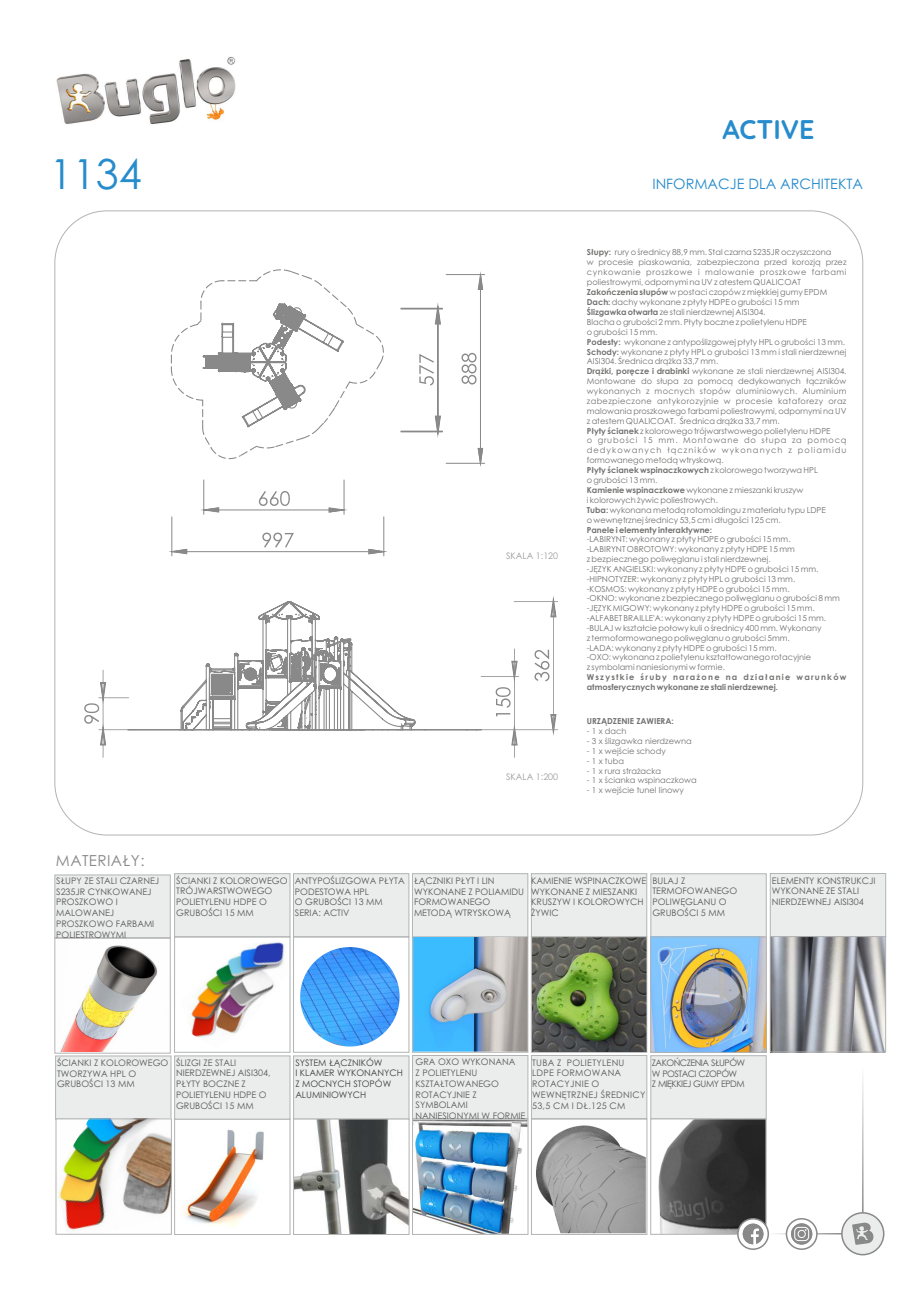
<style>
.page{position:relative;width:920px;height:1290px;background:#fff}
.page>*{position:absolute;margin:0;border:0;box-sizing:border-box;transform-origin:0 0}
.t1{font:41.4px "Century Gothic";color:#278ccc}
.t2{font:700 27px "Quicksand";color:#278ccc}
.t3{font:15.15px "Century Gothic";letter-spacing:.03em;color:#898989}
.t4{font:14.4px "Century Gothic";color:#278ccc}
.t5{font:9px/10.6px "Century Gothic";color:#5b5b5b}
.t6{font:9px/10.6px "Century Gothic";letter-spacing:.03em;color:#5b5b5b}
.t7{font:9px/10.6px "Century Gothic";color:#434242}
.t8{font:9px/10.6px "Century Gothic";letter-spacing:-.06em;color:#5b5b5b}
.t9{font:9px "Century Gothic";color:#9d9e9e}
.t10{font:8.25px/9.9px "Century Gothic";color:#727271}
.t11{font:700 8.25px/10.1px "Century Gothic";color:#727271}
.s1{font-weight:700}
</style>
<div class="page">
<img style="left:658px;top:1120px;width:107px;height:113px">
<div style="left:650px;top:1118px;width:117px;height:117px;border:1px solid #b2b3b3"></div>
<hr style="left:768px;top:1233px;width:74px;height:1px;background:#898989">
<img style="left:56px;top:57px;width:180px;height:67px">
<div style="left:841px;top:1212px;width:43px;height:43px;background:#ebecec;border:2px solid #898989;border-radius:50%"></div>
<svg style="left:852px;top:1222px;width:22px;height:23px"></svg>
<svg style="left:737px;top:1218px;width:32px;height:32px"></svg>
<svg style="left:786px;top:1218px;width:32px;height:32px"></svg>
<div style="left:174px;top:1119px;width:116px;height:116px;border:1px solid #b2b3b3"></div>
<div style="left:174px;top:936px;width:116px;height:117px;border:1px solid #b2b3b3"></div>
<div style="left:293px;top:936px;width:116px;height:117px;border:1px solid #b2b3b3"></div>
<img style="left:295px;top:1121px;width:112px;height:112px">
<div style="left:293px;top:1119px;width:116px;height:116px;border:1px solid #b2b3b3"></div>
<div style="left:412px;top:936px;width:116px;height:117px;border:1px solid #b2b3b3"></div>
<img style="left:414px;top:1120px;width:112px;height:113px">
<div style="left:412px;top:1118px;width:116px;height:117px;border:1px solid #b2b3b3"></div>
<svg style="left:55px;top:1055px;width:712px;height:65px"></svg>
<img style="left:536px;top:1125px;width:109px;height:108px">
<div style="left:531px;top:1118px;width:116px;height:117px;border:1px solid #b2b3b3"></div>
<div style="left:531px;top:936px;width:116px;height:117px;border:1px solid #b2b3b3"></div>
<img style="left:772px;top:939px;width:112px;height:111px">
<div style="left:770px;top:936px;width:116px;height:116px;border:1px solid #b2b3b3"></div>
<img style="left:58px;top:1120px;width:112px;height:111px">
<div style="left:56px;top:1118px;width:116px;height:117px;border:1px solid #b2b3b3"></div>
<img style="left:183px;top:1130px;width:81px;height:97px">
<img style="left:300px;top:947px;width:100px;height:99px;border-radius:50%">
<img style="left:190px;top:942px;width:95px;height:97px">
<img style="left:413px;top:939px;width:115px;height:112px">
<svg style="left:743px;top:1223px;width:20px;height:21px"></svg>
<svg style="left:791px;top:1223px;width:21px;height:21px"></svg>
<svg style="left:794px;top:1227px;width:15px;height:14px"></svg>
<hr style="left:862px;top:1065px;width:1px;height:148px;background:#898989">
<img style="left:532px;top:939px;width:114px;height:113px">
<hr style="left:203px;top:480px;width:1px;height:34px;background:#898989">
<hr style="left:344px;top:480px;width:1px;height:34px;background:#898989">
<hr style="left:171px;top:517px;width:1px;height:39px;background:#898989">
<hr style="left:383px;top:517px;width:1px;height:39px;background:#898989">
<hr style="left:446px;top:274px;width:39px;height:1px;background:#898989">
<hr style="left:446px;top:463px;width:39px;height:1px;background:#898989">
<svg style="left:171px;top:491px;width:214px;height:64px"></svg>
<svg style="left:401px;top:304px;width:42px;height:133px"></svg>
<svg style="left:462px;top:275px;width:21px;height:189px"></svg>
<svg style="left:170px;top:269px;width:214px;height:191px"></svg>
<svg style="left:84px;top:703px;width:14px;height:21px"></svg>
<svg style="left:101px;top:601px;width:455px;height:144px"></svg>
<svg style="left:127px;top:601px;width:355px;height:130px"></svg>
<img style="left:652px;top:939px;width:113px;height:112px">
<div style="left:650px;top:936px;width:117px;height:117px;border:1px solid #b2b3b3"></div>
<svg style="left:54px;top:873px;width:832px;height:66px"></svg>
<img style="left:60px;top:945px;width:97px;height:106px">
<div style="left:54px;top:937px;width:117px;height:116px;border:1px solid #b2b3b3"></div>
<h1 class="t1" style="left:50px;top:158px;width:93px">1134</h1>
<p class="t9" style="left:506px;top:552px;width:54px">SKALA 1:120</p>
<p class="t9" style="left:506px;top:774px;width:54px">SKALA 1:200</p>
<h2 class="t2" style="left:722px;top:112px;width:94px">ACTIVE</h2>
<h3 class="t4" style="left:652px;top:178px;width:212px">INFORMACJE DLA ARCHITEKTA</h3>
<p class="t10" style="left:587px;top:248px;width:261px"><span class="s1">Słupy:</span> rury o średnicy 88,9 mm. Stal czarna S235JR oczyszczona<br>w procesie piaskowania, zabezpieczona przed korozją przez cynkowanie proszkowe i malowanie proszkowe farbami poliestrowymi, odpornymi na UV z atestem QUALICOAT <span class="s1">Zakończenia słupów</span> w postaci czopów z miękkiej gumy EPDM <span class="s1">Dach:</span> dachy wykonane z płyty HDPE o grubości 15 mm<br><span class="s1">Ślizgawka otwarta</span> ze stali nierdzewnej AISI304.<br>Blacha o grubości 2 mm. Płyty boczne z polietylenu HDPE<br>o grubości 15 mm.<br><span class="s1">Podesty:</span> wykonane z antypoślizgowej płyty HPL o grubości 13 mm.<br><span class="s1">Schody:</span> wykonane z płyty HPL o grubości 13 mm i stali nierdzewnej AISI304. Średnica drążka 33,7 mm.<br><span class="s1">Drążki, poręcze i drabinki</span> wykonane ze stali nierdzewnej AISI304.<br>Montowane do słupa za pomocą dedykowanych łączników wykonanych z mocnych stopów aluminiowych. Aluminium zabezpieczone antykorozyjnie w procesie kataforezy oraz malowania proszkowego farbami poliestrowymi, odpornymi na UV z atestem QUALICOAT. Średnica drążka 33,7 mm.<br><span class="s1">Płyty ścianek</span> z kolorowego trójwarstwowego polietylenu HDPE<br>o grubości 15 mm. Montowane do słupa za pomocą dedykowanych łączników wykonanych z poliamidu formowanego metodą wtryskową.<br><span class="s1">Płyty ścianek wspinaczkowych</span> z kolorowego tworzywa HPL<br>o grubości 13 mm.<br><span class="s1">Kamienie wspinaczkowe</span> wykonane z mieszanki kruszyw<br>i kolorowych żywic poliestrowych.<br><span class="s1">Tuba:</span> wykonana metodą rotomoldingu z materiału typu LDPE<br>o wewnętrznej średnicy 53,5 cm i długości 125 cm.</p>
<p class="t11" style="left:587px;top:525px;width:127px">Panele i elementy interaktywne:</p>
<p class="t10" style="left:587px;top:535px;width:255px">-LABIRYNT: wykonany z płyty HDPE o grubości 15 mm.<br>-LABIRYNT OBROTOWY: wykonany z płyty HDPE 15 mm<br>z bezpiecznego poliwęglanu i stali nierdzewnej.<br>-JĘZYK ANGIELSKI: wykonany z płyty HDPE o grubości 15 mm. -HIPNOTYZER: wykonany z płyty HPL o grubości 13 mm.<br>-KOSMOS: wykonany z płyty HDPE o grubości 15 mm.<br>-OKNO: wykonane z bezpiecznego poliwęglanu o grubości 8 mm -JĘZYK MIGOWY: wykonany z płyty HDPE o grubości 15 mm. -ALFABET BRAILLE'A: wykonany z płyty HDPE o grubości 15 mm. -BULAJ w kształcie połowy kuli o średnicy 400 mm. Wykonany<br>z termoformowanego poliwęglanu o grubości 5mm.<br>-LADA: wykonany z płyty HDPE o grubości 15 mm.<br>-OXO: wykonana z polietylenu kształtowanego rotacyjnie<br>z symbolami naniesionymi w formie.</p>
<p class="t11" style="left:587px;top:673px;width:261px">Wszystkie śruby narażone na działanie warunków atmosferycznych wykonane ze stali nierdzewnej.</p>
<p class="t11" style="left:587px;top:717px;width:88px">URZĄDZENIE ZAWIERA:</p>
<p class="t10" style="left:587px;top:727px;width:41px">- 1 x dach</p>
<p class="t10" style="left:587px;top:737px;width:106px">- 3 x ślizgawka nierdzewna</p>
<p class="t10" style="left:587px;top:747px;width:80px">- 1 x wejście schody</p>
<p class="t10" style="left:587px;top:756px;width:39px">- 1 x tuba</p>
<p class="t10" style="left:587px;top:766px;width:76px">- 1 x rura strażacka</p>
<p class="t10" style="left:587px;top:776px;width:111px">- 1 x ścianka wspinaczkowa</p>
<p class="t10" style="left:587px;top:786px;width:99px">- 1 x wejście tunel linowy</p>
<h3 class="t3" style="left:56px;top:855px;width:90px">MATERIAŁY:</h3>
<p class="t5" style="left:56px;top:876px;width:105px">SŁUPY ZE STALI CZARNEJ<br>S235JR CYNKOWANEJ<br>PROSZKOWO I<br>MALOWANEJ<br>PROSZKOWO FARBAMI<br>POLIESTROWYMI</p>
<p class="t5" style="left:772px;top:876px;width:105px">ELEMENTY KONSTRUKCJI<br>WYKONANE ZE STALI<br>NIERDZEWNEJ AISI304</p>
<p class="t5" style="left:176px;top:876px;width:113px">ŚCIANKI Z KOLOROWEGO<br>TRÓJWARSTWOWEGO<br>POLIETYLENU HDPE O<br>GRUBOŚCI 15 MM</p>
<p class="t5" style="left:295px;top:876px;width:111px">ANTYPOŚLIZGOWA PŁYTA<br>PODESTOWA HPL<br>O GRUBOŚCI 13 MM<br>SERIA: ACTIV</p>
<p class="t5" style="left:531px;top:876px;width:117px">KAMIENIE WSPINACZKOWE<br>WYKONANE Z MIESZANKI<br>KRUSZYW I KOLOROWYCH<br>ŻYWIC</p>
<p class="t5" style="left:652px;top:876px;width:86px">BULAJ Z<br>TERMOFOWANEGO<br>POLIWĘGLANU O<br>GRUBOŚCI 5 MM</p>
<p class="t5" style="left:414px;top:876px;width:112px">ŁĄCZNIKI PŁYT I LIN<br>WYKONANE Z POLIAMIDU<br>FORMOWANEGO<br>METODĄ WTRYSKOWĄ</p>
<p class="t7" style="left:295px;top:1058px;width:109px">SYSTEM ŁĄCZNIKÓW<br>I KLAMER WYKONANYCH<br>Z MOCNYCH STOPÓW<br>ALUMINIOWYCH</p>
<p class="t5" style="left:57px;top:1058px;width:113px">ŚCIANKI Z KOLOROWEGO<br>TWORZYWA HPL O<br>GRUBOŚCI 13 MM</p>
<p class="t5" style="left:176px;top:1058px;width:96px">ŚLIZGI ZE STALI<br>NIERDZEWNEJ AISI304,<br>PŁYTY BOCZNE Z<br>POLIETYLENU HDPE O<br>GRUBOŚCI 15 MM</p>
<p class="t5" style="left:416px;top:1058px;width:111px">GRA OXO WYKONANA<br>Z POLIETYLENU<br>KSZTAŁTOWANEGO<br>ROTACYJNIE Z<br>SYMBOLAMI<br>NANIESIONYMI W FORMIE</p>
<p class="t6" style="left:532px;top:1058px;width:115px">TUBA Z POLIETYLENU<br>LDPE FORMOWANA<br>ROTACYJNIE O<br>WEWNĘTRZNEJ ŚREDNICY<br>53,5 CM I DŁ.125 CM</p>
<p class="t8" style="left:652px;top:1058px;width:95px">ZAKOŃCZENIA SŁUPÓW<br>W POSTACI CZOPÓW<br>Z MIĘKKIEJ GUMY EPDM</p>
</div>
